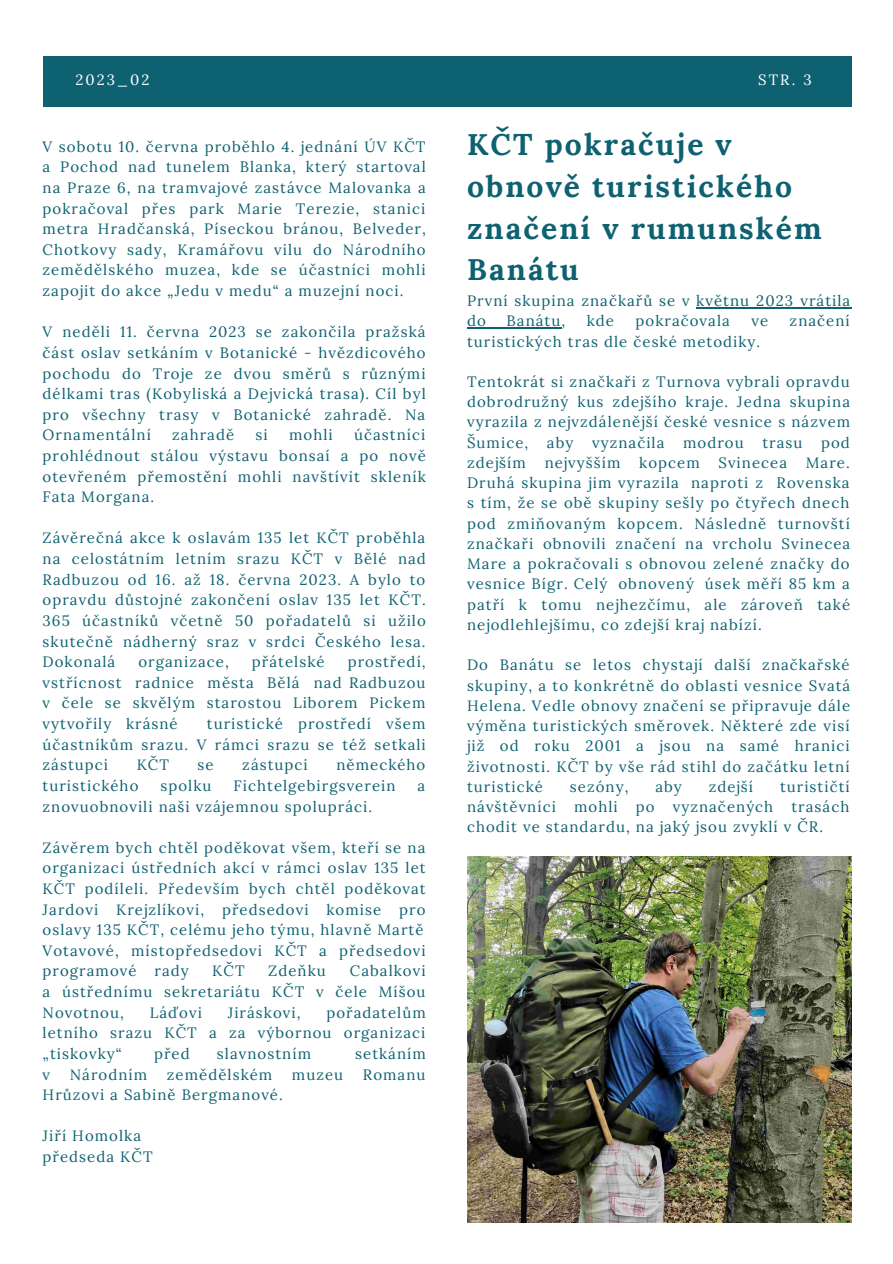
<style>
.page{position:relative;width:893px;height:1264px;background:#fff}
.page>*{position:absolute;margin:0;border:0;box-sizing:border-box;transform-origin:0 0}
.t1{font:700 30px/41.5px "Lora";letter-spacing:.07em;color:#0e6171}
.t2{font:15px/20.5px "Lora";letter-spacing:.07em;color:#0e6171;text-align:justify}
.t3{font:14.85px "Lora";letter-spacing:.14em;color:#fff}
</style>
<div class="page">
<div style="left:43px;top:56px;width:808px;height:50px;background:#0e6171"></div>
<img style="left:467px;top:856px;width:384px;height:366px">
<hr style="left:696px;top:307px;width:155px;height:1px;background:#0e6171">
<hr style="left:467px;top:327px;width:94px;height:1px;background:#0e6171">
<p class="t3" style="left:75px;top:70px;width:76px">2023_02</p>
<p class="t3" style="left:758px;top:70px;width:55px">STR. 3</p>
<p class="t2" style="left:43px;top:136px;width:385px">V sobotu 10. června proběhlo 4. jednání ÚV KČT a Pochod nad tunelem Blanka, který startoval na Praze 6, na tramvajové zastávce Malovanka a pokračoval přes park Marie Terezie, stanici metra Hradčanská, Píseckou bránou, Belveder, Chotkovy sady, Kramářovu vilu do Národního zemědělského muzea, kde se účastníci mohli zapojit do akce „Jedu v medu“ a muzejní noci.</p>
<p class="t2" style="left:43px;top:321px;width:384px">V neděli 11. června 2023 se zakončila pražská část oslav setkáním v Botanické - hvězdicového pochodu do Troje ze dvou směrů s různými délkami tras (Kobyliská a Dejvická trasa). Cíl byl pro všechny trasy v Botanické zahradě. Na Ornamentální</p>
<p class="t2" style="left:43px;top:424px;width:385px;text-indent:311px">účastníci prohlédnout stálou výstavu bonsaí a po nově otevřeném přemostění mohli navštívit skleník Fata Morgana.</p>
<p class="t2" style="left:43px;top:527px;width:385px">Závěrečná akce k oslavám 135 let KČT proběhla na celostátním letním srazu KČT v Bělé nad Radbuzou od 16. až 18. června 2023. A bylo to opravdu důstojné zakončení oslav 135 let KČT.<br>365 účastníků včetně 50 pořadatelů si užilo skutečně nádherný sraz v srdci Českého lesa.<br>Dokonalá</p>
<p class="t2" style="left:172px;top:424px;width:63px">zahradě</p>
<p class="t2" style="left:255px;top:424px;width:14px">si</p>
<p class="t2" style="left:289px;top:424px;width:45px">mohli</p>
<p class="t2" style="left:138px;top:651px;width:92px">organizace,</p>
<p class="t2" style="left:252px;top:651px;width:74px">přátelské</p>
<p class="t2" style="left:43px;top:651px;width:384px;text-indent:305px">prostředí, vstřícnost radnice města Bělá nad Radbuzou v čele se skvělým starostou Liborem Pickem vytvořily krásné</p>
<p class="t2" style="left:43px;top:713px;width:384px;text-indent:164px">turistické prostředí všem účastníkům srazu. V rámci srazu se též setkali zástupci</p>
<p class="t2" style="left:137px;top:754px;width:34px">KČT</p>
<p class="t2" style="left:198px;top:754px;width:18px">se</p>
<p class="t2" style="left:242px;top:754px;width:67px">zástupci</p>
<p class="t2" style="left:336px;top:754px;width:90px">německého</p>
<p class="t2" style="left:43px;top:775px;width:97px">turistického</p>
<p class="t2" style="left:160px;top:775px;width:52px">spolku</p>
<p class="t2" style="left:233px;top:775px;width:163px">Fichtelgebirgsverein</p>
<p class="t2" style="left:417px;top:775px;width:9px">a</p>
<p class="t2" style="left:43px;top:795px;width:331px">znovuobnovili naši vzájemnou spolupráci.</p>
<p class="t2" style="left:43px;top:837px;width:384px">Závěrem bych chtěl poděkovat všem, kteří se na organizaci ústředních akcí v rámci oslav 135 let KČT podíleli. Především bych chtěl poděkovat Jardovi Krejzlíkovi, předsedovi komise pro oslavy 135 KČT, celému jeho týmu, hlavně Martě</p>
<p class="t2" style="left:43px;top:940px;width:384px">Votavové, místopředsedovi KČT a předsedovi programové rady</p>
<p class="t2" style="left:212px;top:960px;width:34px">KČT</p>
<p class="t2" style="left:268px;top:960px;width:59px">Zdeňku</p>
<p class="t2" style="left:43px;top:960px;width:384px;text-indent:307px">Cabalkovi a ústřednímu sekretariátu KČT v čele Míšou Novotnou,</p>
<p class="t2" style="left:150px;top:1001px;width:54px">Láďovi</p>
<p class="t2" style="left:228px;top:1001px;width:74px">Jiráskovi,</p>
<p class="t2" style="left:43px;top:1001px;width:384px;text-indent:284px">pořadatelům letního srazu KČT a za výbornou organizaci „tiskovky“</p>
<p class="t2" style="left:154px;top:1043px;width:37px">před</p>
<p class="t2" style="left:217px;top:1043px;width:96px">slavnostním</p>
<p class="t2" style="left:355px;top:1043px;width:72px">setkáním</p>
<p class="t2" style="left:43px;top:1063px;width:9px">v</p>
<p class="t2" style="left:70px;top:1063px;width:79px">Národním</p>
<p class="t2" style="left:167px;top:1063px;width:107px">zemědělském</p>
<p class="t2" style="left:292px;top:1063px;width:53px">muzeu</p>
<p class="t2" style="left:363px;top:1063px;width:64px">Romanu</p>
<p class="t2" style="left:43px;top:1084px;width:242px">Hrůzovi a Sabině Bergmanové.</p>
<p class="t2" style="left:43px;top:1125px;width:100px">Jiří Homolka</p>
<p class="t2" style="left:43px;top:1146px;width:112px">předseda KČT</p>
<p class="t1" style="left:467px;top:124px;width:356px">KČT pokračuje v obnově turistického značení v rumunském<br>Banátu</p>
<p class="t2" style="left:467px;top:290px;width:384px">První skupina značkařů se v květnu 2023 vrátila do</p>
<p class="t2" style="left:506px;top:310px;width:60px">Banátu,</p>
<p class="t2" style="left:586px;top:310px;width:29px">kde</p>
<p class="t2" style="left:635px;top:310px;width:96px">pokračovala</p>
<p class="t2" style="left:751px;top:310px;width:18px">ve</p>
<p class="t2" style="left:789px;top:310px;width:62px">značení</p>
<p class="t2" style="left:467px;top:331px;width:294px">turistických tras dle české metodiky.</p>
<p class="t2" style="left:467px;top:371px;width:385px">Tentokrát si značkaři z Turnova vybrali opravdu dobrodružný kus zdejšího kraje. Jedna skupina vyrazila z nejvzdálenější české vesnice s názvem Šumice, aby vyznačila modrou trasu pod zdejším nejvyšším kopcem Svinecea Mare.<br>Druhá skupina jim vyrazila naproti z Rovenska s tím, že se obě skupiny sešly po čtyřech dnech pod zmiňovaným kopcem. Následně turnovští značkaři obnovili značení na vrcholu Svinecea Mare a pokračovali s obnovou zelené značky do vesnice Bígr. Celý obnovený úsek měří 85 km a patří k tomu nejhezčímu, ale zároveň také nejodlehlejšímu, co zdejší kraj nabízí.</p>
<p class="t2" style="left:467px;top:654px;width:385px">Do Banátu se letos chystají další značkařské skupiny, a to konkrétně do oblasti vesnice Svatá Helena. Vedle obnovy značení se připravuje dále výměna turistických směrovek. Některé zde visí již od roku 2001 a jsou na samé hranici životnosti. KČT by vše rád stihl do začátku letní turistické</p>
<p class="t2" style="left:467px;top:776px;width:384px;text-indent:313px">turističtí návštěvníci mohli po vyznačených trasách chodit ve standardu, na jaký jsou zvyklí v ČR.</p>
<p class="t2" style="left:570px;top:776px;width:60px">sezóny,</p>
<p class="t2" style="left:655px;top:776px;width:28px">aby</p>
<p class="t2" style="left:708px;top:776px;width:46px">zdejší</p>
</div>
